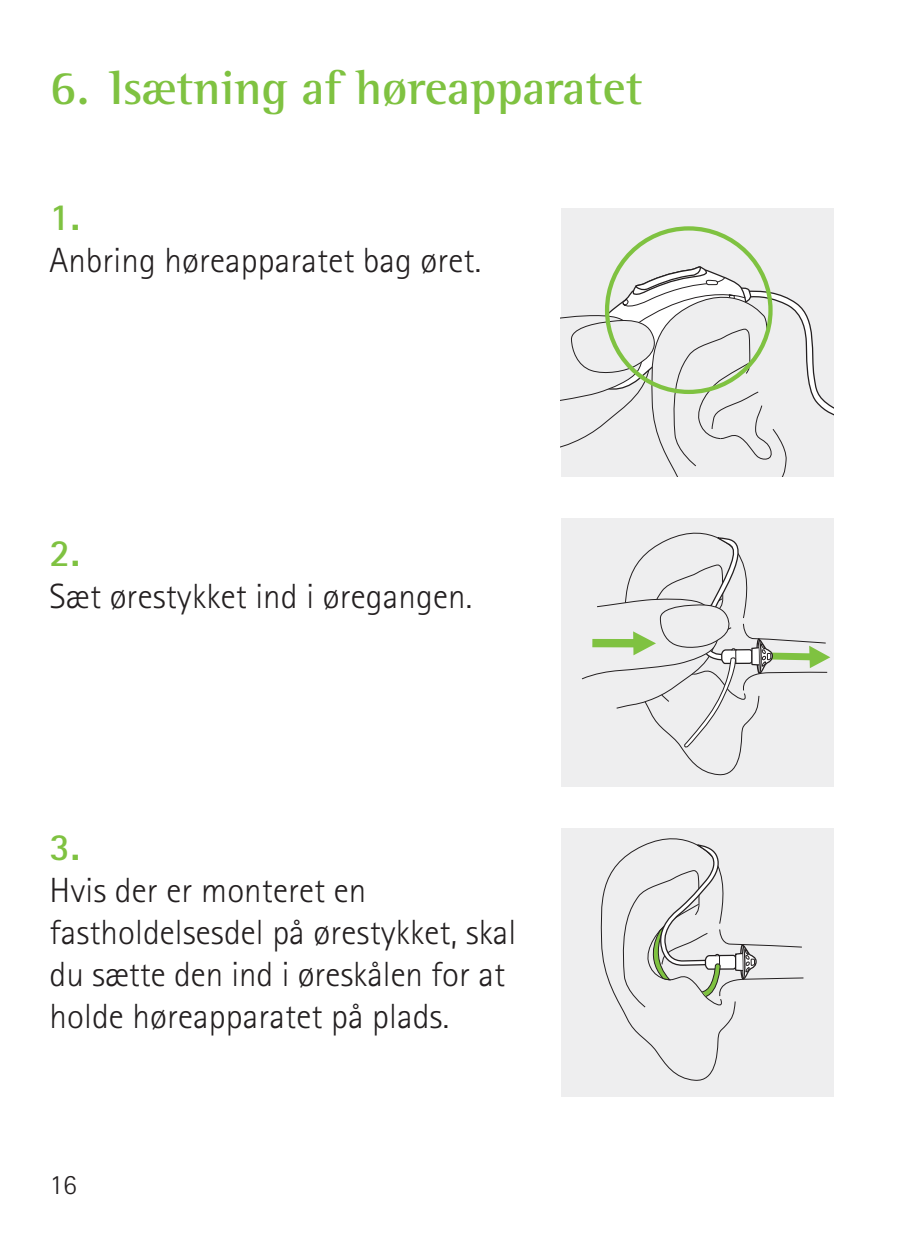
<style>
.page{position:relative;width:913px;height:1241px;background:#fff}
.page>*{position:absolute;margin:0;border:0;box-sizing:border-box;transform-origin:0 0}
.t1{font:700 49px "Rotis Semi Serif Pro";color:#7fc241}
.t2{font:700 38.5px "Rotis Sans Serif Pro";color:#7fc241}
.t3{font:300 35px/42px "Rotis Sans Serif Pro";letter-spacing:.005em;color:#231f20}
.t4{font:300 28px "Rotis Sans Serif Pro";color:#231f20}
</style>
<div class="page">
<div style="left:561px;top:828px;width:272px;height:268px;background:#eeeeef"></div>
<svg style="left:600px;top:838px;width:204px;height:243px"></svg>
<div style="left:561px;top:208px;width:272px;height:268px;background:#eeeeef"></div>
<svg style="left:561px;top:266px;width:273px;height:210px"></svg>
<div style="left:561px;top:518px;width:272px;height:268px;background:#eeeeef"></div>
<svg style="left:582px;top:532px;width:248px;height:244px"></svg>
<h1 class="t1" style="left:50px;top:57px;width:594px">6. Isætning af høreapparatet</h1>
<p class="t2" style="left:50px;top:192px;width:32px">1.</p>
<p class="t3" style="left:50px;top:239px;width:433px">Anbring høreapparatet bag øret.</p>
<p class="t2" style="left:50px;top:528px;width:32px">2.</p>
<p class="t3" style="left:50px;top:575px;width:424px">Sæt ørestykket ind i øregangen.</p>
<p class="t2" style="left:50px;top:822px;width:32px">3.</p>
<p class="t3" style="left:50px;top:869px;width:468px">Hvis der er monteret en fastholdelsesdel på ørestykket, skal du sætte den ind i øreskålen for at holde høreapparatet på plads.</p>
<p class="t4" style="left:50px;top:1168px;width:28px">16</p>
</div>
